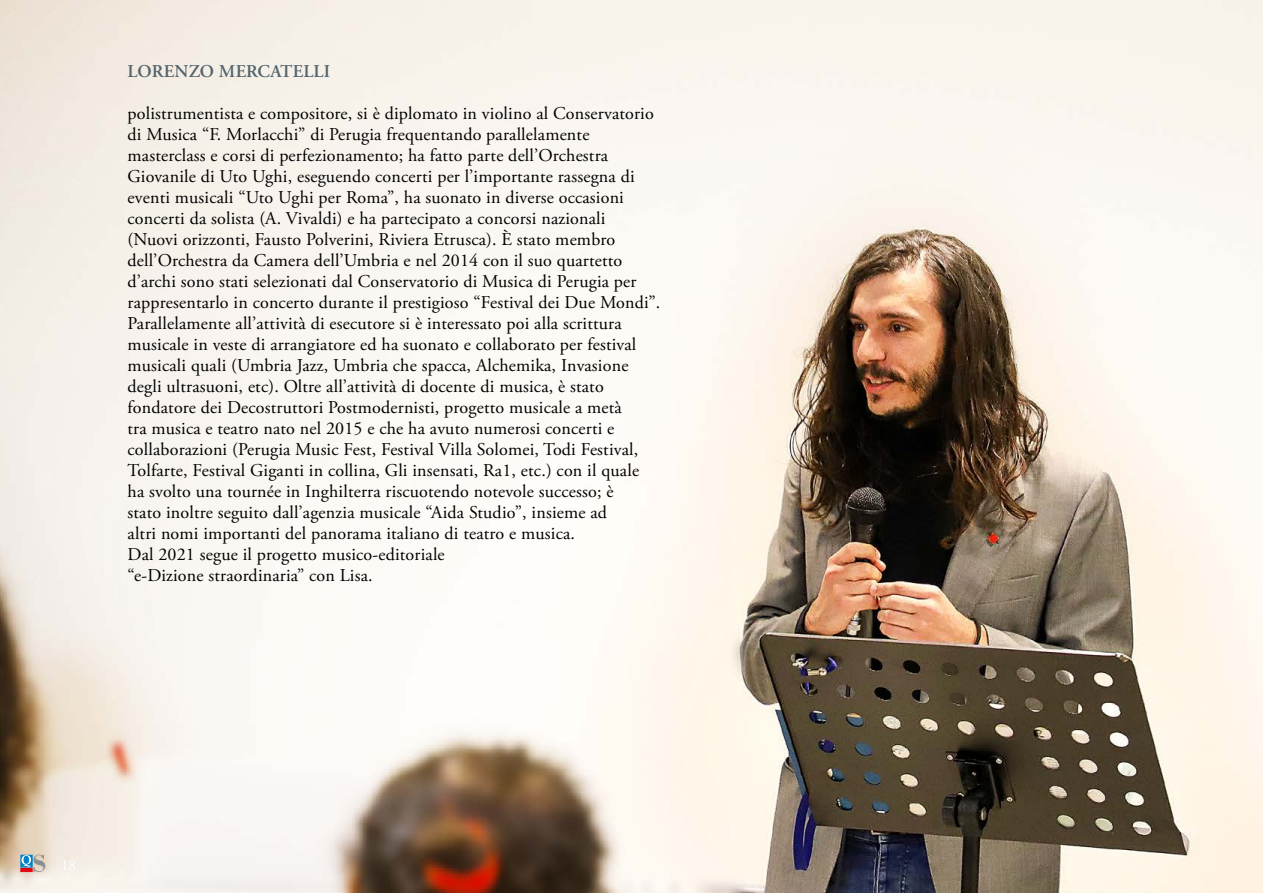
<style>
.page{position:relative;width:1263px;height:893px;background:#fff}
.page>*{position:absolute;margin:0;border:0;box-sizing:border-box;transform-origin:0 0}
.t1{font:18px/21px "Adobe Garamond Pro";letter-spacing:.01em;color:#000}
.t2{font:600 18px "Adobe Garamond Pro";letter-spacing:.01em;color:#52646d}
.t3{font:15px "Adobe Garamond Pro";color:#fff}
</style>
<div class="page">
<img style="left:0;top:0;width:1263px;height:893px">
<svg style="left:20px;top:855px;width:2px;height:13px"></svg>
<svg style="left:22px;top:855px;width:23px;height:17px"></svg>
<p class="t2" style="left:128px;top:61px;width:204px">LORENZO MERCATELLI</p>
<p class="t1" style="left:128px;top:103px;width:534px">polistrumentista e compositore, si è diplomato in violino al Conservatorio di Musica “F. Morlacchi” di Perugia frequentando parallelamente masterclass e corsi di perfezionamento; ha fatto parte dell’Orchestra Giovanile di Uto Ughi, eseguendo concerti per l’importante rassegna di eventi musicali “Uto Ughi per Roma”, ha suonato in diverse occasioni concerti da solista (A. Vivaldi) e ha partecipato a concorsi nazionali<br>(Nuovi orizzonti, Fausto Polverini, Riviera Etrusca). È stato membro dell’Orchestra da Camera dell’Umbria e nel 2014 con il suo quartetto d’archi sono stati selezionati dal Conservatorio di Musica di Perugia per rappresentarlo in concerto durante il prestigioso “Festival dei Due Mondi”.<br>Parallelamente all’attività di esecutore si è interessato poi alla scrittura musicale in veste di arrangiatore ed ha suonato e collaborato per festival musicali quali (Umbria Jazz, Umbria che spacca, Alchemika, Invasione degli ultrasuoni, etc). Oltre all’attività di docente di musica, è stato fondatore dei Decostruttori Postmodernisti, progetto musicale a metà<br>tra musica e teatro nato nel 2015 e che ha avuto numerosi concerti e collaborazioni (Perugia Music Fest, Festival Villa Solomei, Todi Festival, Tolfarte, Festival Giganti in collina, Gli insensati, Ra1, etc.) con il quale<br>ha svolto una tournée in Inghilterra riscuotendo notevole successo; è<br>stato inoltre seguito dall’agenzia musicale “Aida Studio”, insieme ad<br>altri nomi importanti del panorama italiano di teatro e musica.<br>Dal 2021 segue il progetto musico-editoriale<br>“e-Dizione straordinaria” con Lisa.</p>
<p class="t3" style="left:61px;top:856px;width:16px">18</p>
</div>
